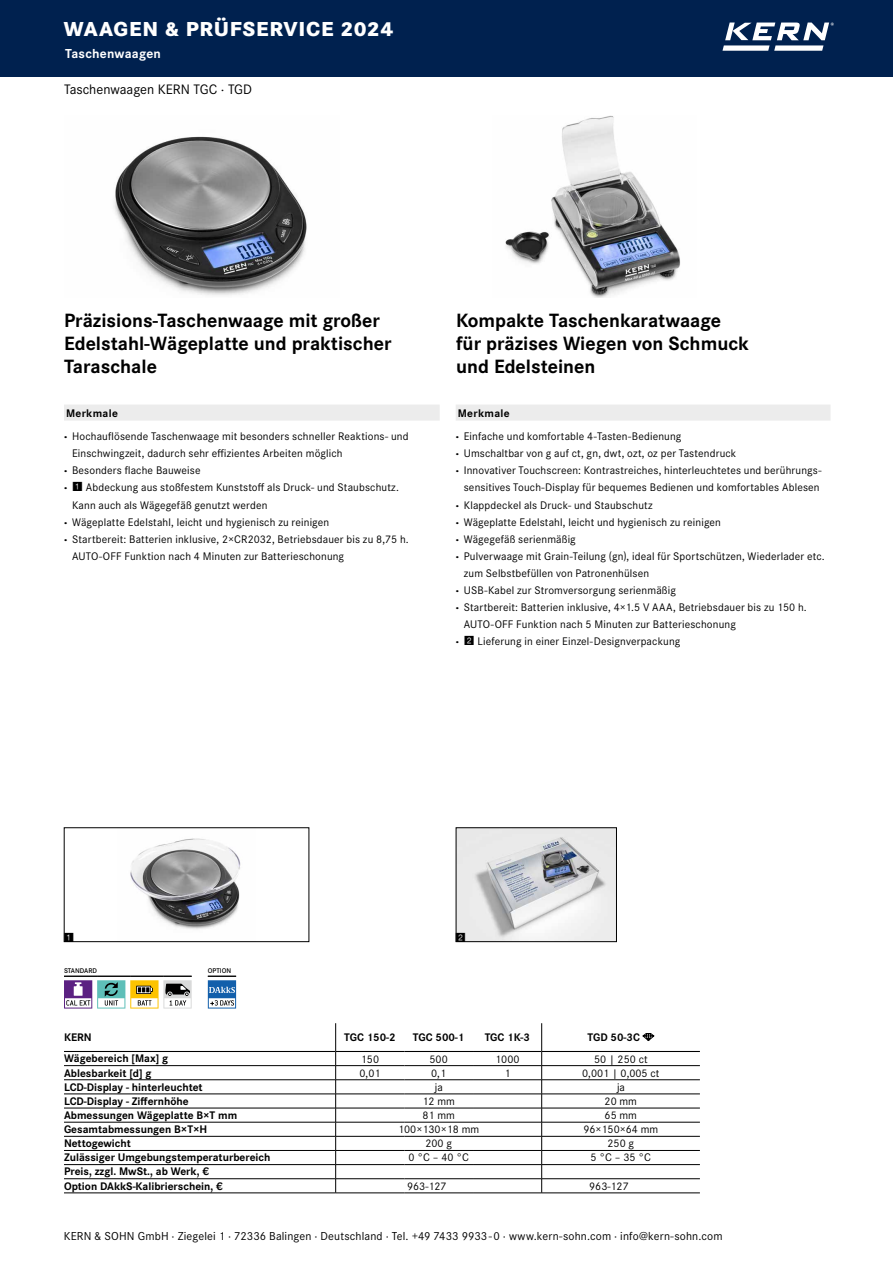
<style>
.page{position:relative;width:893px;height:1263px;background:#fff}
.page>*{position:absolute;margin:0;border:0;box-sizing:border-box;transform-origin:0 0}
.t1{font:800 21px "Corporate S Pro";letter-spacing:.03em;color:#fff}
.t2{font:700 19.95px/22.8px "Corporate S Pro";color:#000}
.t3{font:14.25px "Corporate S Pro";color:#000}
.t4{font:700 13.5px "Corporate S Pro";letter-spacing:.015em;color:#fff}
.t5{font:12.45px "Square Frame Neg";color:#000}
.t6{font:12px "Corporate S Pro";letter-spacing:.015em;color:#000}
.t7{font:11.4px/22.8px "Corporate S Pro";letter-spacing:.015em;color:#000}
.t8{font:700 11.4px/14.1px "Corporate S Pro";color:#000}
.t9{font:600 7.2px "Corporate S Pro";color:#000}
.s1{font-weight:700}
.s2{font-weight:800}
.s3{font-family:"Square Frame Neg";font-size:12.45px}
</style>
<div class="page">
<img style="left:458px;top:829px;width:157px;height:111px">
<div style="left:456px;top:827px;width:161px;height:115px;border:1px solid #000"></div>
<img style="left:130px;top:838px;width:111px;height:92px">
<div style="left:64px;top:827px;width:245px;height:115px;border:1px solid #000"></div>
<hr style="left:64px;top:1065px;width:272px;height:1px;background:#000">
<hr style="left:336px;top:1065px;width:68px;height:1px;background:#000">
<hr style="left:404px;top:1065px;width:69px;height:1px;background:#000">
<hr style="left:473px;top:1065px;width:69px;height:1px;background:#000">
<hr style="left:542px;top:1065px;width:158px;height:1px;background:#000">
<hr style="left:64px;top:1079px;width:272px;height:1px;background:#000">
<hr style="left:336px;top:1079px;width:68px;height:1px;background:#000">
<hr style="left:404px;top:1079px;width:69px;height:1px;background:#000">
<hr style="left:473px;top:1079px;width:69px;height:1px;background:#000">
<hr style="left:542px;top:1079px;width:158px;height:1px;background:#000">
<hr style="left:64px;top:1094px;width:272px;height:1px;background:#000">
<hr style="left:336px;top:1094px;width:68px;height:1px;background:#000">
<hr style="left:404px;top:1094px;width:69px;height:1px;background:#000">
<hr style="left:473px;top:1094px;width:69px;height:1px;background:#000">
<hr style="left:542px;top:1094px;width:158px;height:1px;background:#000">
<hr style="left:64px;top:1108px;width:272px;height:1px;background:#000">
<hr style="left:336px;top:1108px;width:68px;height:1px;background:#000">
<hr style="left:404px;top:1108px;width:69px;height:1px;background:#000">
<hr style="left:473px;top:1108px;width:69px;height:1px;background:#000">
<hr style="left:542px;top:1108px;width:158px;height:1px;background:#000">
<hr style="left:64px;top:1122px;width:272px;height:1px;background:#000">
<hr style="left:336px;top:1122px;width:68px;height:1px;background:#000">
<hr style="left:404px;top:1122px;width:69px;height:1px;background:#000">
<hr style="left:473px;top:1122px;width:69px;height:1px;background:#000">
<hr style="left:542px;top:1122px;width:158px;height:1px;background:#000">
<hr style="left:64px;top:1136px;width:272px;height:1px;background:#000">
<hr style="left:336px;top:1136px;width:68px;height:1px;background:#000">
<hr style="left:404px;top:1136px;width:69px;height:1px;background:#000">
<hr style="left:473px;top:1136px;width:69px;height:1px;background:#000">
<hr style="left:542px;top:1136px;width:158px;height:1px;background:#000">
<hr style="left:64px;top:1150px;width:272px;height:1px;background:#000">
<hr style="left:336px;top:1150px;width:68px;height:1px;background:#000">
<hr style="left:404px;top:1150px;width:69px;height:1px;background:#000">
<hr style="left:473px;top:1150px;width:69px;height:1px;background:#000">
<hr style="left:542px;top:1150px;width:158px;height:1px;background:#000">
<hr style="left:64px;top:1164px;width:272px;height:1px;background:#000">
<hr style="left:336px;top:1164px;width:68px;height:1px;background:#000">
<hr style="left:404px;top:1164px;width:69px;height:1px;background:#000">
<hr style="left:473px;top:1164px;width:69px;height:1px;background:#000">
<hr style="left:542px;top:1164px;width:158px;height:1px;background:#000">
<hr style="left:64px;top:1178px;width:272px;height:1px;background:#000">
<hr style="left:336px;top:1178px;width:68px;height:1px;background:#000">
<svg style="left:335px;top:1023px;width:1px;height:169px"></svg>
<hr style="left:404px;top:1178px;width:69px;height:1px;background:#000">
<hr style="left:473px;top:1178px;width:69px;height:1px;background:#000">
<hr style="left:542px;top:1178px;width:158px;height:1px;background:#000">
<svg style="left:541px;top:1023px;width:1px;height:169px"></svg>
<hr style="left:336px;top:1192px;width:68px;height:1px;background:#000">
<hr style="left:404px;top:1192px;width:69px;height:1px;background:#000">
<hr style="left:473px;top:1192px;width:69px;height:1px;background:#000">
<hr style="left:542px;top:1192px;width:158px;height:1px;background:#000">
<hr style="left:64px;top:1192px;width:272px;height:1px;background:#000">
<hr style="left:64px;top:1051px;width:272px;height:1px;background:#000">
<hr style="left:336px;top:1051px;width:68px;height:1px;background:#000">
<hr style="left:404px;top:1051px;width:69px;height:1px;background:#000">
<hr style="left:473px;top:1051px;width:69px;height:1px;background:#000">
<hr style="left:542px;top:1051px;width:158px;height:1px;background:#000">
<svg style="left:642px;top:1033px;width:13px;height:8px"></svg>
<img style="left:505px;top:115px;width:175px;height:183px">
<img style="left:114px;top:136px;width:193px;height:159px">
<svg style="left:64px;top:976px;width:128px;height:32px"></svg>
<svg style="left:208px;top:976px;width:28px;height:32px"></svg>
<div style="left:64px;top:405px;width:376px;height:16px;background:#ececec"></div>
<div style="left:456px;top:405px;width:374px;height:16px;background:#ececec"></div>
<div style="left:0;top:0;width:893px;height:76px;background:#00214f"></div>
<svg style="left:722px;top:23px;width:112px;height:28px"></svg>
<h1 class="t1" style="left:64px;top:12px;width:331px">WAAGEN &amp; PRÜFSERVICE 2024</h1>
<p class="t4" style="left:65px;top:43px;width:97px">Taschenwaagen</p>
<p class="t3" style="left:64px;top:79px;width:190px">Taschenwaagen KERN TGC · TGD</p>
<h2 class="t2" style="left:64px;top:307px;width:329px">Präzisions-Taschenwaage mit großer<br>Edelstahl-Wägeplatte und praktischer<br>Taraschale</h2>
<p class="t7" style="left:64px;top:401px;width:346px"><span class="s1">Merkmale<br></span><span class="s2">·</span> Hochauflösende Taschenwaage mit besonders schneller Reaktions- und</p>
<p class="t7" style="left:72px;top:441px;width:272px">Einschwingzeit, dadurch sehr effizientes Arbeiten möglich</p>
<p class="t7" style="left:64px;top:458px;width:138px"><span class="s2">·</span> Besonders flache Bauweise</p>
<p class="t7" style="left:64px;top:475px;width:336px"><span class="s2">·</span> <span class="s3">1</span> Abdeckung aus stoßfestem Kunststoff als Druck- und Staubschutz.</p>
<p class="t7" style="left:72px;top:492px;width:197px">Kann auch als Wägegefäß genutzt werden</p>
<p class="t7" style="left:64px;top:510px;width:267px"><span class="s2">·</span> Wägeplatte Edelstahl, leicht und hygienisch zu reinigen</p>
<p class="t7" style="left:64px;top:527px;width:346px"><span class="s2">·</span> Startbereit: Batterien inklusive, 2×CR2032, Betriebsdauer bis zu 8,75 h.</p>
<p class="t7" style="left:72px;top:544px;width:274px">AUTO-OFF Funktion nach 4 Minuten zur Batterieschonung</p>
<h2 class="t2" style="left:456px;top:307px;width:294px">Kompakte Taschenkaratwaage für präzises Wiegen von Schmuck und Edelsteinen</h2>
<p class="t7" style="left:456px;top:401px;width:227px"><span class="s1">Merkmale<br></span><span class="s2">·</span> Einfache und komfortable 4-Tasten-Bedienung</p>
<p class="t7" style="left:456px;top:441px;width:282px"><span class="s2">·</span> Umschaltbar von g auf ct, gn, dwt, ozt, oz per Tastendruck</p>
<p class="t7" style="left:456px;top:458px;width:367px"><span class="s2">·</span> Innovativer Touchscreen: Kontrastreiches, hinterleuchtetes und berührungs-</p>
<p class="t7" style="left:464px;top:475px;width:357px">sensitives Touch-Display für bequemes Bedienen und komfortables Ablesen</p>
<p class="t7" style="left:456px;top:492px;width:198px"><span class="s2">·</span> Klappdeckel als Druck- und Staubschutz</p>
<p class="t7" style="left:456px;top:510px;width:267px"><span class="s2">·</span> Wägeplatte Edelstahl, leicht und hygienisch zu reinigen</p>
<p class="t7" style="left:456px;top:527px;width:122px"><span class="s2">·</span> Wägegefäß serienmäßig</p>
<p class="t7" style="left:456px;top:544px;width:371px"><span class="s2">·</span> Pulverwaage mit Grain-Teilung (gn), ideal für Sportschützen, Wiederlader etc.</p>
<p class="t7" style="left:464px;top:561px;width:187px">zum Selbstbefüllen von Patronenhülsen</p>
<p class="t7" style="left:456px;top:578px;width:222px"><span class="s2">·</span> USB-Kabel zur Stromversorgung serienmäßig</p>
<p class="t7" style="left:456px;top:595px;width:353px"><span class="s2">·</span> Startbereit: Batterien inklusive, 4×1.5 V AAA, Betriebsdauer bis zu 150 h.</p>
<p class="t7" style="left:464px;top:612px;width:274px">AUTO-OFF Funktion nach 5 Minuten zur Batterieschonung</p>
<p class="t7" style="left:456px;top:629px;width:226px"><span class="s2">·</span> <span class="s3">2</span> Lieferung in einer Einzel-Designverpackung</p>
<p class="t5" style="left:64px;top:930px;width:12px">1</p>
<p class="t5" style="left:455px;top:930px;width:12px">2</p>
<p class="t9" style="left:64px;top:966px;width:35px">STANDARD</p>
<p class="t9" style="left:208px;top:966px;width:25px">OPTION</p>
<p class="t8" style="left:64px;top:1029px;width:29px">KERN</p>
<p class="t8" style="left:344px;top:1029px;width:53px">TGC 150-2</p>
<p class="t8" style="left:413px;top:1029px;width:53px">TGC 500-1</p>
<p class="t8" style="left:485px;top:1029px;width:47px">TGC 1K-3</p>
<p class="t8" style="left:587px;top:1029px;width:54px">TGD 50-3C</p>
<p class="t7" style="left:361px;top:1046px;width:20px">150</p>
<p class="t7" style="left:430px;top:1046px;width:20px">500</p>
<p class="t7" style="left:495px;top:1046px;width:26px">1000</p>
<p class="t7" style="left:594px;top:1046px;width:55px">50 | 250 ct</p>
<p class="t7" style="left:360px;top:1060px;width:22px">0,01</p>
<p class="t7" style="left:431px;top:1060px;width:16px">0,1</p>
<p class="t7" style="left:504px;top:1060px;width:8px">1</p>
<p class="t7" style="left:582px;top:1060px;width:79px">0,001 | 0,005 ct</p>
<p class="t7" style="left:422px;top:1089px;width:34px">12 mm</p>
<p class="t7" style="left:605px;top:1089px;width:34px">20 mm</p>
<p class="t7" style="left:422px;top:1103px;width:34px">81 mm</p>
<p class="t7" style="left:605px;top:1103px;width:34px">65 mm</p>
<p class="t7" style="left:398px;top:1117px;width:83px">100×130×18 mm</p>
<p class="t7" style="left:583px;top:1117px;width:76px">96×150×64 mm</p>
<p class="t7" style="left:425px;top:1131px;width:28px">200 g</p>
<p class="t7" style="left:607px;top:1131px;width:28px">250 g</p>
<p class="t7" style="left:408px;top:1145px;width:62px">0 °C – 40 °C</p>
<p class="t7" style="left:591px;top:1145px;width:62px">5 °C – 35 °C</p>
<p class="t7" style="left:407px;top:1173px;width:41px">963-127</p>
<p class="t7" style="left:589px;top:1173px;width:41px">963-127</p>
<p class="t8" style="left:64px;top:1051px;width:140px">Wägebereich [Max] g<br>Ablesbarkeit [d] g<br>LCD-Display - hinterleuchtet</p>
<p class="t7" style="left:435px;top:1075px;width:10px">ja</p>
<p class="t7" style="left:617px;top:1075px;width:10px">ja</p>
<p class="t8" style="left:64px;top:1093px;width:208px">LCD-Display - Ziffernhöhe<br>Abmessungen Wägeplatte B×T mm<br>Gesamtabmessungen B×T×H<br>Nettogewicht<br>Zulässiger Umgebungstemperaturbereich<br>Preis, zzgl. MwSt., ab Werk, €<br>Option DAkkS-Kalibrierschein, €</p>
<p class="t6" style="left:64px;top:1227px;width:660px">KERN &amp; SOHN GmbH · Ziegelei 1 · 72336 Balingen · Deutschland · Tel. +49 7433 9933 - 0 · www.kern-sohn.com · info@kern-sohn.com</p>
</div>
